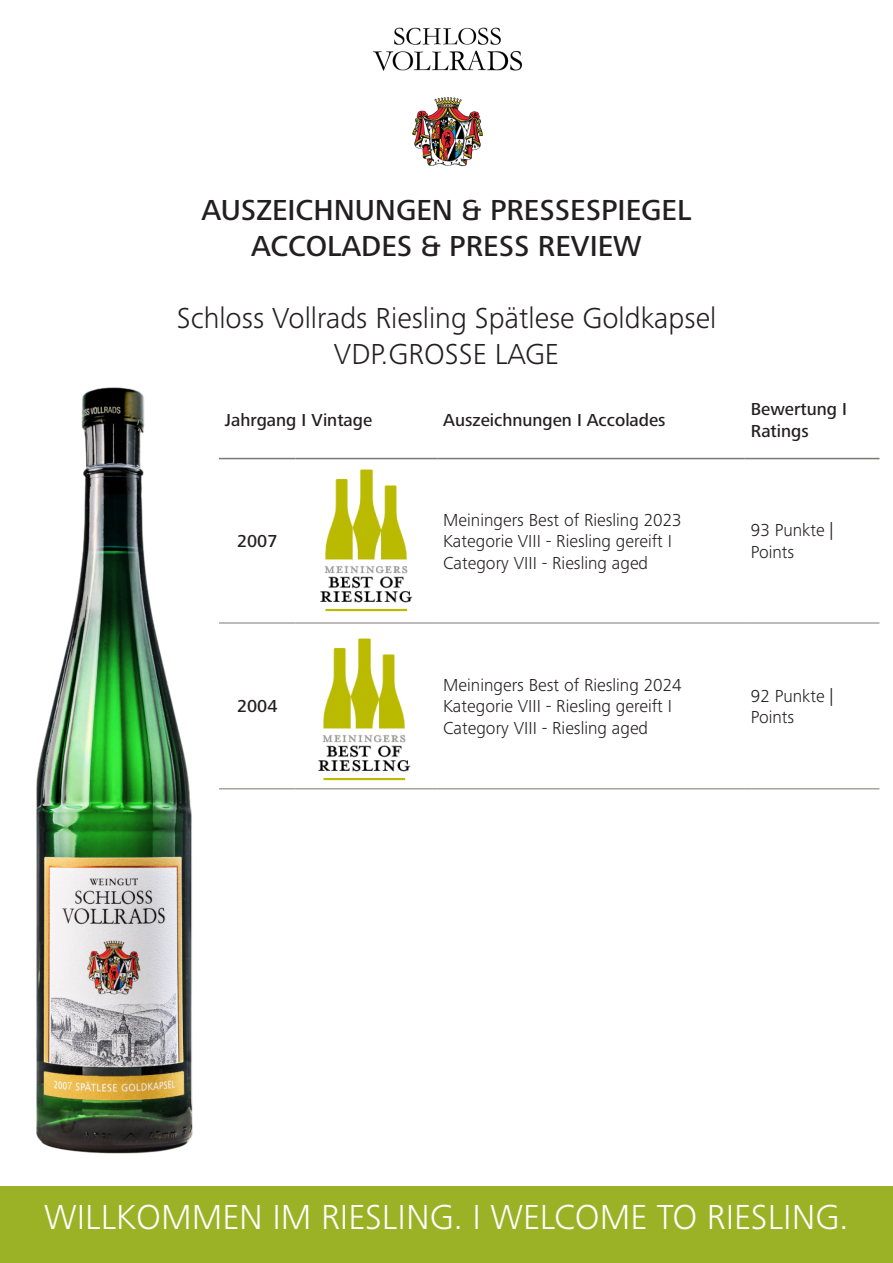
<style>
.page{position:relative;width:893px;height:1263px;background:#fff}
.page>*{position:absolute;margin:0;border:0;box-sizing:border-box;transform-origin:0 0}
.t1{font:300 36px "Frutiger Next Pro";color:#fff}
.t2{font:300 30px/36px "Frutiger Next Pro";color:#231f20;text-align:center}
.t3{font:500 30px/36px "Frutiger Next Pro";color:#231f20;text-align:center}
.t4{font:300 18px/21.6px "Frutiger Next Pro";color:#231f20}
.t5{font:500 18px/21.6px "Frutiger Next Pro";color:#231f20}
</style>
<div class="page">
<div style="left:0;top:1186px;width:893px;height:77px;background:#9cb226"></div>
<img style="left:373px;top:27px;width:150px;height:140px">
<img style="left:36px;top:387px;width:157px;height:767px">
<hr style="left:437px;top:458px;width:308px;height:1px;background:#7d7674">
<hr style="left:437px;top:623px;width:308px;height:1px;background:#7d7674">
<hr style="left:437px;top:788px;width:308px;height:1px;background:#7d7674">
<hr style="left:295px;top:623px;width:142px;height:1px;background:#7d7674">
<hr style="left:295px;top:788px;width:142px;height:1px;background:#7d7674">
<hr style="left:295px;top:458px;width:142px;height:1px;background:#7d7674">
<hr style="left:745px;top:458px;width:134px;height:1px;background:#7d7674">
<hr style="left:745px;top:623px;width:134px;height:1px;background:#7d7674">
<hr style="left:745px;top:788px;width:134px;height:1px;background:#7d7674">
<hr style="left:219px;top:623px;width:76px;height:1px;background:#7d7674">
<hr style="left:219px;top:788px;width:76px;height:1px;background:#7d7674">
<hr style="left:219px;top:458px;width:76px;height:1px;background:#7d7674">
<img style="left:320px;top:469px;width:93px;height:143px">
<img style="left:318px;top:638px;width:93px;height:143px">
<h2 class="t3" style="left:201px;top:192px;width:492px">AUSZEICHNUNGEN &amp; PRESSESPIEGEL<br>ACCOLADES &amp; PRESS REVIEW</h2>
<h2 class="t2" style="left:177px;top:300px;width:541px">Schloss Vollrads Riesling Spätlese Goldkapsel<br>VDP.GROSSE LAGE</h2>
<p class="t5" style="left:225px;top:409px;width:149px">Jahrgang I Vintage</p>
<p class="t5" style="left:443px;top:409px;width:224px">Auszeichnungen I Accolades</p>
<p class="t5" style="left:751px;top:398px;width:98px">Bewertung I<br>Ratings</p>
<p class="t5" style="left:237px;top:530px;width:42px">2007</p>
<p class="t5" style="left:237px;top:696px;width:42px">2004</p>
<p class="t4" style="left:443px;top:509px;width:240px">Meiningers Best of Riesling 2023<br>Kategorie VIII - Riesling gereift I<br>Category VIII - Riesling aged</p>
<p class="t4" style="left:751px;top:520px;width:84px">93 Punkte |<br>Points</p>
<p class="t4" style="left:443px;top:674px;width:240px">Meiningers Best of Riesling 2024<br>Kategorie VIII - Riesling gereift I<br>Category VIII - Riesling aged</p>
<p class="t4" style="left:751px;top:685px;width:84px">92 Punkte |<br>Points</p>
<h1 class="t1" style="left:44px;top:1197px;width:806px">WILLKOMMEN IM RIESLING. I WELCOME TO RIESLING.</h1>
</div>
